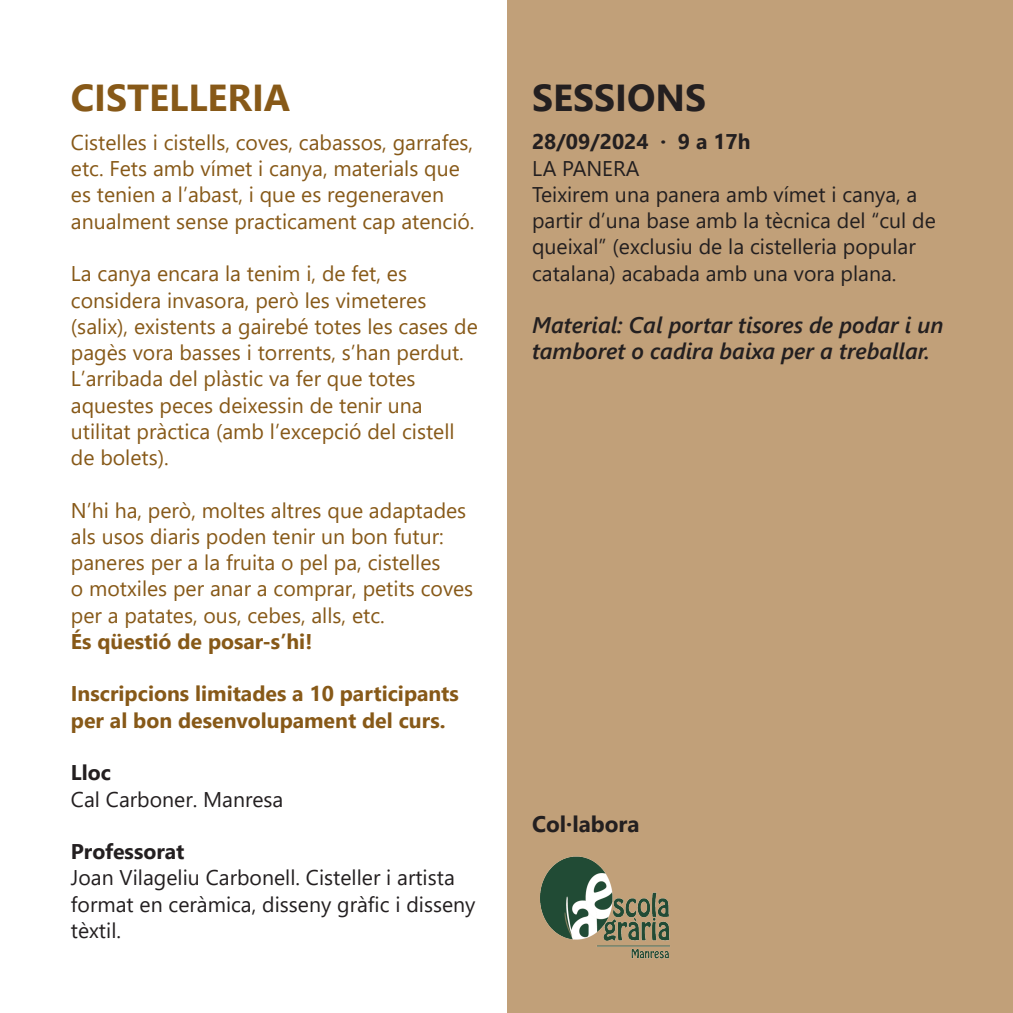
<style>
.page{position:relative;width:1013px;height:1013px;background:#fff}
.page>*{position:absolute;margin:0;border:0;box-sizing:border-box;transform-origin:0 0}
.t1{font:700 37.5px "Segoe UI";color:#875918}
.t2{font:700 37.5px "Segoe UI";color:#231f20}
.t3{font:italic 600 22.5px/26.2px "Segoe UI";color:#231f20}
.t4{font:700 22.5px "Segoe UI";color:#231f20}
.t5{font:21.25px/26.2px "Segoe UI";color:#875918}
.t6{font:21.25px/26.2px "Segoe UI";color:#231f20}
.t7{font:700 21.25px/26.2px "Segoe UI";color:#875918}
.t8{font:700 21.25px "Segoe UI";color:#231f20}
</style>
<div class="page">
<div style="left:507px;top:0;width:505px;height:1012px;background:#c1a079"></div>
<img style="left:540px;top:856px;width:130px;height:103px">
<p class="t1" style="left:71px;top:62px;width:221px">CISTELLERIA</p>
<p class="t5" style="left:71px;top:127px;width:405px">Cistelles i cistells, coves, cabassos, garrafes, etc. Fets amb vímet i canya, materials que es tenien a l’abast, i que es regeneraven anualment sense practicament cap atenció.</p>
<p class="t5" style="left:71px;top:259px;width:408px">La canya encara la tenim i, de fet, es considera invasora, però les vimeteres (salix), existents a gairebé totes les cases de pagès vora basses i torrents, s’han perdut.</p>
<p class="t5" style="left:71px;top:364px;width:385px">L’arribada del plàstic va fer que totes aquestes peces deixessin de tenir una utilitat pràctica (amb l’excepció del cistell de bolets).</p>
<p class="t5" style="left:71px;top:495px;width:397px">N’hi ha, però, moltes altres que adaptades als usos diaris poden tenir un bon futur: paneres per a la fruita o pel pa, cistelles</p>
<p class="t5" style="left:71px;top:574px;width:404px">o motxiles per anar a comprar, petits coves per a patates, ous, cebes, alls, etc.</p>
<p class="t7" style="left:71px;top:626px;width:243px">És qüestió de posar-s’hi!</p>
<p class="t7" style="left:71px;top:679px;width:389px">Inscripcions limitades a 10 participants per al bon desenvolupament del curs.</p>
<p class="t8" style="left:71px;top:752px;width:42px">Lloc</p>
<p class="t6" style="left:71px;top:784px;width:214px">Cal Carboner. Manresa</p>
<p class="t8" style="left:71px;top:831px;width:115px">Professorat</p>
<p class="t6" style="left:71px;top:862px;width:406px">Joan Vilageliu Carbonell. Cisteller i artista format en ceràmica, disseny gràfic i disseny tèxtil.</p>
<p class="t2" style="left:532px;top:62px;width:176px">SESSIONS</p>
<p class="t8" style="left:532px;top:122px;width:220px">28/09/2024 · 9 a 17h</p>
<p class="t6" style="left:532px;top:153px;width:109px">LA PANERA</p>
<p class="t6" style="left:532px;top:179px;width:405px">Teixirem una panera amb vímet i canya, a partir d’una base amb la tècnica del “cul de queixal” (exclusiu de la cistelleria popular catalana) acabada amb una vora plana.</p>
<p class="t3" style="left:532px;top:308px;width:413px">Material: Cal portar tisores de podar i un tamboret o cadira baixa per a treballar.</p>
<p class="t4" style="left:532px;top:803px;width:109px">Col·labora</p>
</div>
